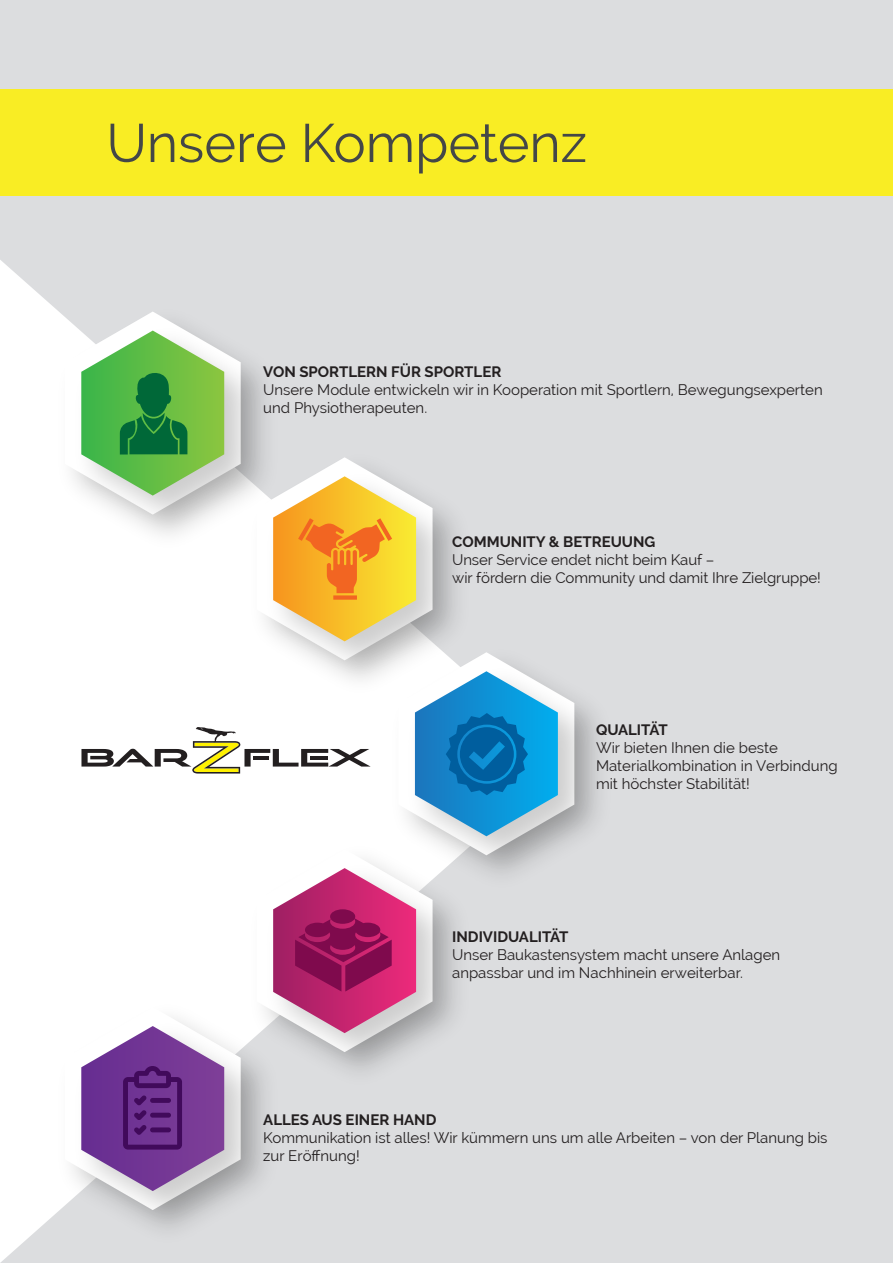
<style>
.page{position:relative;width:893px;height:1263px;background:#dcdddf}
.page>*{position:absolute;margin:0;border:0;box-sizing:border-box;transform-origin:0 0}
.t1{font:54px "Raleway";color:#444747}
.t2{font:15px/18px "Raleway";color:#231f20}
.t3{font:700 15px "Raleway";color:#231f20}
</style>
<div class="page">
<div style="left:0;top:90px;width:893px;height:106px;background:#f9ed24"></div>
<div style="left:0;top:260px;width:65px;height:1003px;background:#fff"></div>
<img style="left:48px;top:989px;width:17px;height:268px">
<img style="left:64px;top:1008px;width:146px;height:230px">
<div style="left:48px;top:294px;width:17px;height:268px;background:#fff"></div>
<img style="left:574px;top:700px;width:24px;height:137px">
<svg style="left:65px;top:312px;width:509px;height:898px"></svg>
<p class="t1" style="left:106px;top:112px;width:482px">Unsere Kompetenz</p>
<p class="t3" style="left:263px;top:363px;width:240px">VON SPORTLERN FÜR SPORTLER</p>
<p class="t2" style="left:263px;top:380px;width:561px">Unsere Module entwickeln wir in Kooperation mit Sportlern, Bewegungsexperten und Physiotherapeuten.</p>
<p class="t3" style="left:452px;top:533px;width:205px">COMMUNITY &amp; BETREUUNG</p>
<p class="t2" style="left:452px;top:551px;width:370px">Unser Service endet nicht beim Kauf –<br>wir fördern die Community und damit Ihre Zielgruppe!</p>
<p class="t3" style="left:596px;top:721px;width:73px">QUALITÄT</p>
<p class="t2" style="left:596px;top:738px;width:243px">Wir bieten Ihnen die beste<br>Materialkombination in Verbindung mit höchster Stabilität!</p>
<p class="t3" style="left:452px;top:928px;width:118px">INDIVIDUALITÄT</p>
<p class="t2" style="left:452px;top:945px;width:329px">Unser Baukastensystem macht unsere Anlagen anpassbar und im Nachhinein erweiterbar.</p>
<p class="t3" style="left:263px;top:1111px;width:175px">ALLES AUS EINER HAND</p>
<p class="t2" style="left:263px;top:1129px;width:566px">Kommunikation ist alles! Wir kümmern uns um alle Arbeiten – von der Planung bis zur Eröffnung!</p>
</div>
